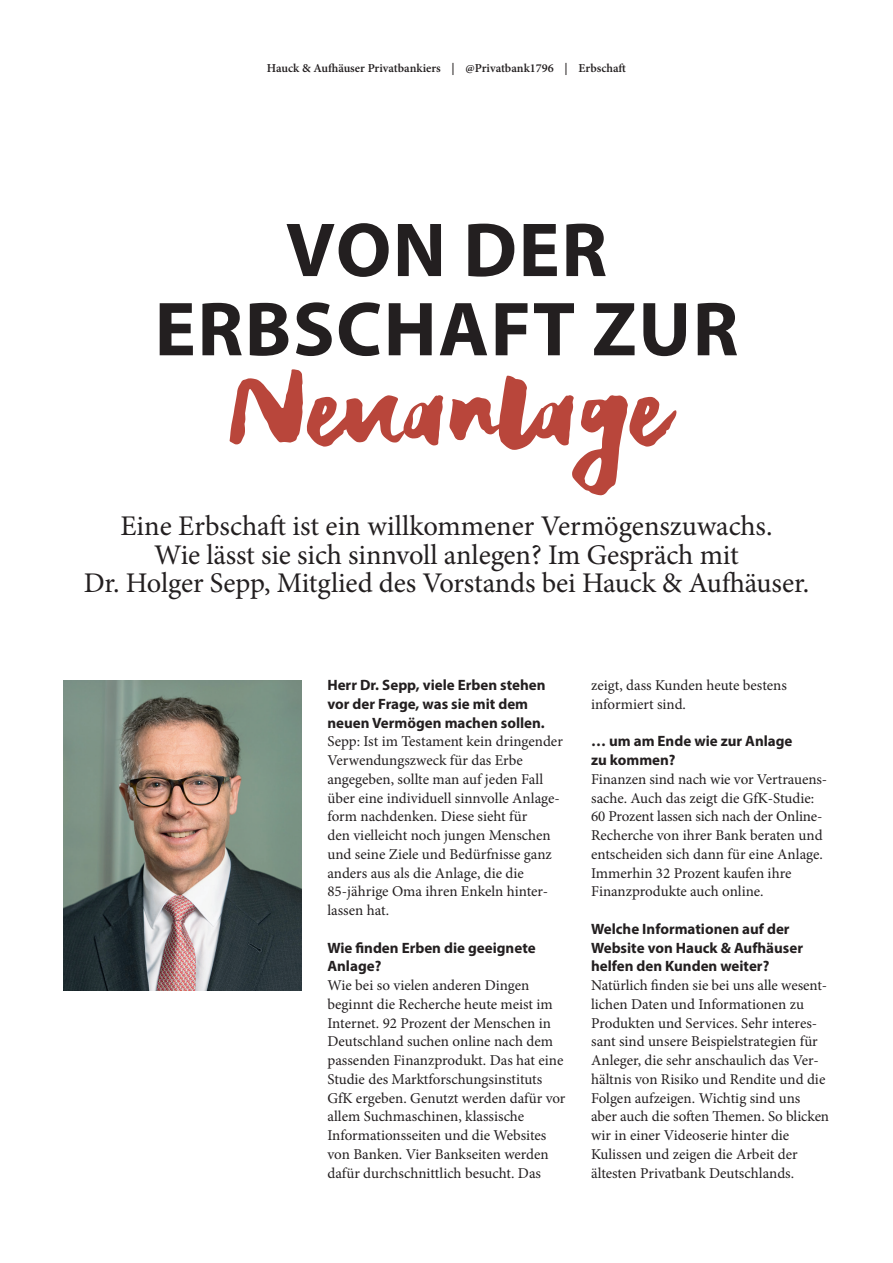
<style>
.page{position:relative;width:893px;height:1263px;background:#fff}
.page>*{position:absolute;margin:0;border:0;box-sizing:border-box;transform-origin:0 0}
.t1{font:108.9px "Reckless";color:#b9463b}
.t2{font:700 77.25px/79.2px "Myriad Pro";letter-spacing:.02em;color:#231f20;text-align:center}
.t3{font:28.5px/28.5px "Minion Pro";letter-spacing:-.005em;color:#231f20;text-align:center}
.t4{font:15px/18.8px "Minion Pro";color:#231f20}
.t5{font:700 15px/18.8px "Myriad Pro";color:#231f20}
.t6{font:600 12.15px "Minion Pro";color:#231f20}
</style>
<div class="page">
<img style="left:64px;top:680px;width:238px;height:310px">
<p class="t6" style="left:267px;top:60px;width:361px">Hauck &amp; Aufhäuser Privatbankiers | @Privatbank1796 | Erbschaft</p>
<h2 class="t2" style="left:155px;top:208px;width:585px">VON DER<br>ERBSCHAFT ZUR</h2>
<h1 class="t1" style="left:228px;top:345px;width:439px">Neuanlage</h1>
<h3 class="t3" style="left:84px;top:512px;width:727px">Eine Erbschaft ist ein willkommener Vermögenszuwachs.<br>Wie lässt sie sich sinnvoll anlegen? Im Gespräch mit<br>Dr. Holger Sepp, Mitglied des Vorstands bei Hauck &amp; Aufhäuser.</h3>
<p class="t5" style="left:327px;top:675px;width:220px">Herr Dr. Sepp, viele Erben stehen vor der Frage, was sie mit dem neuen Vermögen machen sollen.</p>
<p class="t4" style="left:327px;top:732px;width:237px">Sepp: Ist im Testament kein dringender Verwendungszweck für das Erbe angegeben, sollte man auf jeden Fall über eine individuell sinnvolle Anlage&shy;form nachdenken. Diese sieht für<br>den vielleicht noch jungen Menschen und seine Ziele und Bedürfnisse ganz anders aus als die Anlage, die die 85-jährige Oma ihren Enkeln hinter&shy;lassen hat.</p>
<p class="t5" style="left:327px;top:938px;width:210px">Wie finden Erben die geeignete<br>Anlage?</p>
<p class="t4" style="left:327px;top:976px;width:240px">Wie bei so vielen anderen Dingen beginnt die Recherche heute meist im Internet. 92 Prozent der Menschen in Deutschland suchen online nach dem passenden Finanzprodukt. Das hat eine Studie des Marktforschungsinstituts GfK ergeben. Genutzt werden dafür vor allem Suchmaschinen, klassische Informationsseiten und die Websites von Banken. Vier Bankseiten werden dafür durchschnittlich besucht. Das</p>
<p class="t4" style="left:591px;top:676px;width:197px">zeigt, dass Kunden heute bestens informiert sind.</p>
<p class="t5" style="left:591px;top:731px;width:203px">… um am Ende wie zur Anlage zu kommen?</p>
<p class="t4" style="left:591px;top:770px;width:238px">Finanzen sind nach wie vor Vertrauens&shy;sache. Auch das zeigt die GfK-Studie:<br>60 Prozent lassen sich nach der Online-Recherche von ihrer Bank beraten und entscheiden sich dann für eine Anlage.<br>Immerhin 32 Prozent kaufen ihre Finanzprodukte auch online.</p>
<p class="t5" style="left:591px;top:919px;width:213px">Welche Informationen auf der<br>Website von Hauck &amp; Aufhäuser helfen den Kunden weiter?</p>
<p class="t4" style="left:591px;top:976px;width:240px">Natürlich finden sie bei uns alle wesent&shy;lichen Daten und Informationen zu Produkten und Services. Sehr interes&shy;sant sind unsere Beispielstrategien für Anleger, die sehr anschaulich das Ver&shy;hältnis von Risiko und Rendite und die Folgen aufzeigen. Wichtig sind uns aber auch die soften Themen. So blicken wir in einer Videoserie hinter die Kulissen und zeigen die Arbeit der ältesten Privatbank Deutschlands.</p>
</div>
